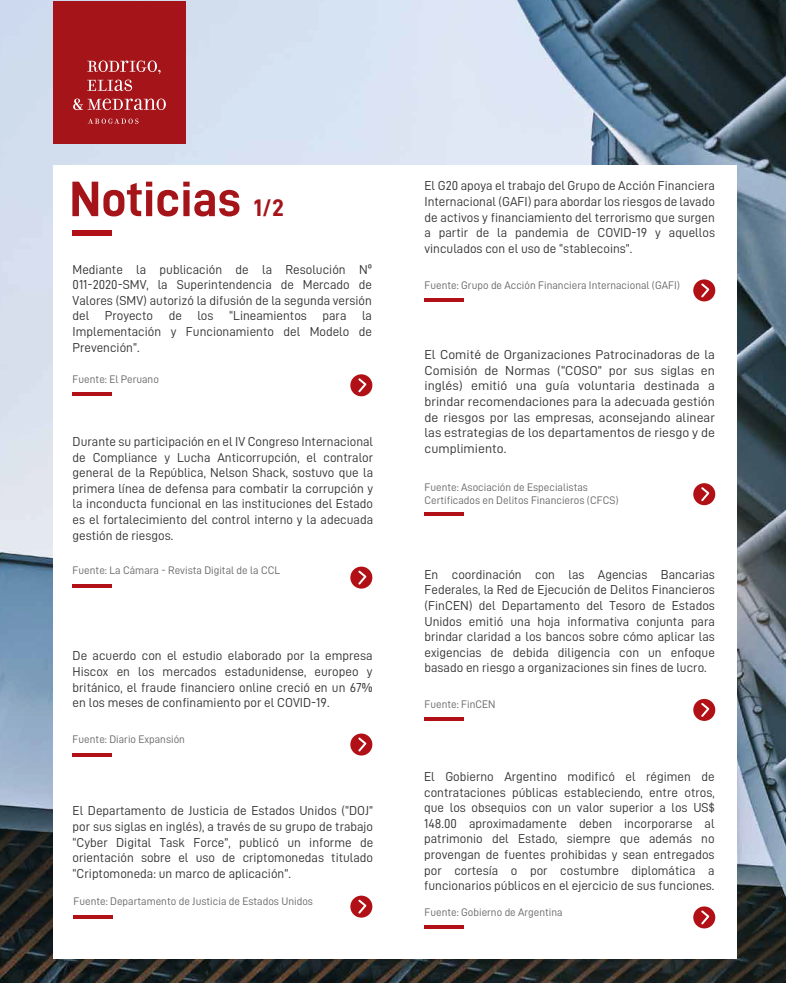
<style>
.page{position:relative;width:786px;height:983px;background:#fff}
.page>*{position:absolute;margin:0;border:0;box-sizing:border-box;transform-origin:0 0}
.t1{font:50px "D DIN Bold";color:#a41419}
.t2{font:24px "D DIN Bold";color:#a41419}
.t3{font:13px/15.6px "D DIN";color:#333;text-align:justify}
.t4{font:13px/15.6px "D DIN";color:#333;text-align:justify;scale:1.05 1}
.t5{font:11px/13.2px "D DIN";color:#666}
</style>
<div class="page">
<img style="left:0;top:0;width:785px;height:983px">
<div style="left:53px;top:241px;width:683px;height:718px;background:#fff"></div>
<div style="left:53px;top:165px;width:683px;height:76px;background:#fff"></div>
<hr style="left:73px;top:393px;width:39px;height:3px;background:#b11116">
<div style="left:73px;top:230px;width:39px;height:5px;background:#b11116"></div>
<hr style="left:73px;top:584px;width:39px;height:3px;background:#b11116">
<hr style="left:73px;top:753px;width:39px;height:3px;background:#b11116">
<hr style="left:73px;top:915px;width:39px;height:3px;background:#b11116">
<div style="left:350px;top:567px;width:22px;height:22px;background:#b11116;border-radius:50%"></div>
<svg style="left:358px;top:570px;width:9px;height:15px"></svg>
<div style="left:350px;top:733px;width:22px;height:22px;background:#b11116;border-radius:50%"></div>
<svg style="left:358px;top:737px;width:9px;height:15px"></svg>
<svg style="left:350px;top:374px;width:22px;height:22px"></svg>
<svg style="left:356px;top:376px;width:12px;height:18px"></svg>
<div style="left:350px;top:896px;width:22px;height:22px;background:#b11116;border-radius:50%"></div>
<svg style="left:358px;top:899px;width:9px;height:15px"></svg>
<div style="left:53px;top:1px;width:132px;height:143px;background:#a41419"></div>
<svg style="left:87px;top:61px;width:73px;height:13px"></svg>
<svg style="left:87px;top:80px;width:45px;height:11px"></svg>
<svg style="left:73px;top:99px;width:93px;height:11px"></svg>
<svg style="left:88px;top:119px;width:50px;height:5px"></svg>
<hr style="left:424px;top:298px;width:39px;height:3px;background:#b11116">
<hr style="left:424px;top:512px;width:39px;height:3px;background:#b11116">
<hr style="left:424px;top:718px;width:39px;height:3px;background:#b11116">
<div style="left:693px;top:279px;width:22px;height:22px;background:#b11116;border-radius:50%"></div>
<svg style="left:701px;top:283px;width:9px;height:15px"></svg>
<div style="left:693px;top:483px;width:22px;height:22px;background:#b11116;border-radius:50%"></div>
<svg style="left:701px;top:487px;width:9px;height:15px"></svg>
<div style="left:693px;top:699px;width:22px;height:22px;background:#b11116;border-radius:50%"></div>
<svg style="left:701px;top:703px;width:9px;height:14px"></svg>
<hr style="left:424px;top:925px;width:39px;height:3px;background:#b11116">
<div style="left:693px;top:906px;width:22px;height:22px;background:#b11116;border-radius:50%"></div>
<svg style="left:701px;top:910px;width:9px;height:15px"></svg>
<h1 class="t1" style="left:69px;top:171px;width:173px">Noticias</h1>
<h2 class="t2" style="left:254px;top:194px;width:31px">1/2</h2>
<p class="t3" style="left:73px;top:261px;width:301px">Mediante la publicación de la Resolución Nº 011-2020-SMV, la Superintendencia de Mercado de Valores (SMV) autorizó la difusión de la segunda versión del Proyecto de los “Lineamientos para la Implementación y Funcionamiento del Modelo de Prevención”.</p>
<p class="t5" style="left:73px;top:373px;width:88px">Fuente: El Peruano</p>
<p class="t3" style="left:73px;top:434px;width:302px">Durante su participación en el IV Congreso Internacional de Compliance y Lucha Anticorrupción, el contralor general de la República, Nelson Shack, sostuvo que la primera línea de defensa para combatir la corrupción y la inconducta funcional en las instituciones del Estado es el fortalecimiento del control interno y la adecuada gestión de riesgos.</p>
<p class="t5" style="left:73px;top:564px;width:209px">Fuente: La Cámara - Revista Digital de la CCL</p>
<p class="t3" style="left:73px;top:648px;width:301px">De acuerdo con el estudio elaborado por la empresa Hiscox en los mercados estadunidense, europeo y británico, el fraude financiero online creció en un 67% en los meses de confinamiento por el COVID-19.</p>
<p class="t5" style="left:73px;top:732px;width:114px">Fuente: Diario Expansión</p>
<p class="t3" style="left:73px;top:803px;width:302px">El Departamento de Justicia de Estados Unidos (“DOJ” por sus siglas en inglés), a través de su grupo de trabajo “Cyber Digital Task Force”, publicó un informe de orientación sobre el uso de criptomonedas titulado “Criptomoneda: un marco de aplicación”.</p>
<p class="t5" style="left:73px;top:894px;width:241px">Fuente: Departamento de Justicia de Estados Unidos</p>
<p class="t3" style="left:424px;top:178px;width:292px">El G20 apoya el trabajo del Grupo de Acción Financiera Internacional (GAFI) para abordar los riesgos de lavado de activos y financiamiento del terrorismo que surgen a partir de la pandemia de COVID-19 y aquellos vinculados con el uso de “stablecoins”.</p>
<p class="t5" style="left:424px;top:278px;width:257px">Fuente: Grupo de Acción Financiera Internacional (GAFI)</p>
<p class="t4" style="left:424px;top:347px;width:278px">El Comité de Organizaciones Patrocinadoras de la Comisión de Normas (“COSO” por sus siglas en inglés) emitió una guía voluntaria destinada a brindar recomendaciones para la adecuada gestión de riesgos por las empresas, aconsejando alinear las estrategias de los departamentos de riesgo y de cumplimiento.</p>
<p class="t5" style="left:424px;top:480px;width:195px">Fuente: Asociación de Especialistas<br>Certificados en Delitos Financieros (CFCS)</p>
<p class="t3" style="left:424px;top:566px;width:292px">En coordinación con las Agencias Bancarias Federales, la Red de Ejecución de Delitos Financieros (FinCEN) del Departamento del Tesoro de Estados Unidos emitió una hoja informativa conjunta para brindar claridad a los bancos sobre cómo aplicar las exigencias de debida diligencia con un enfoque basado en riesgo a organizaciones sin fines de lucro.</p>
<p class="t5" style="left:424px;top:698px;width:73px">Fuente: FinCEN</p>
<p class="t3" style="left:424px;top:768px;width:292px">El Gobierno Argentino modificó el régimen de contrataciones públicas estableciendo, entre otros, que los obsequios con un valor superior a los US$ 148.00 aproximadamente deben incorporarse al patrimonio del Estado, siempre que además no provengan de fuentes prohibidas y sean entregados por cortesía o por costumbre diplomática a funcionarios públicos en el ejercicio de sus funciones.</p>
<p class="t5" style="left:424px;top:905px;width:140px">Fuente: Gobierno de Argentina</p>
</div>
